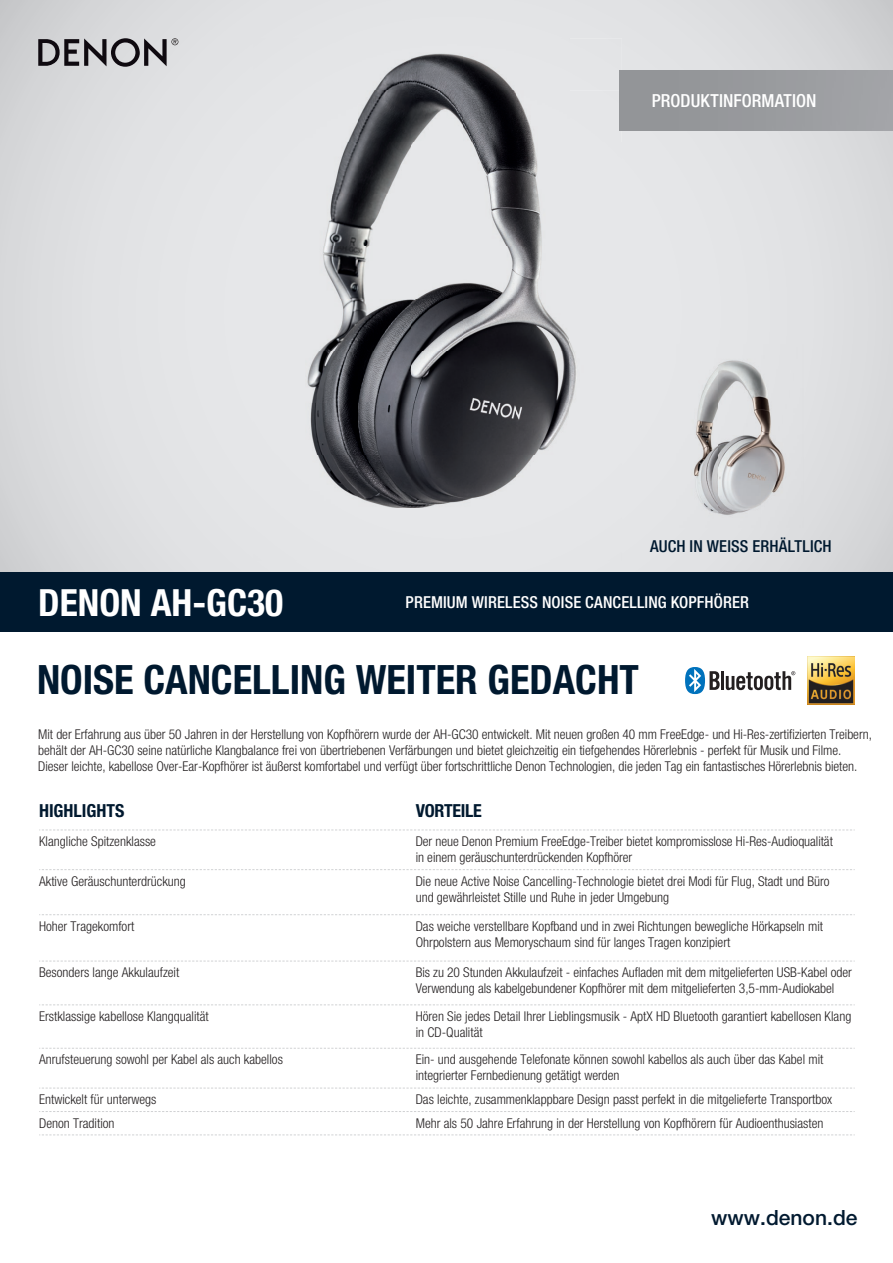
<style>
.page{position:relative;width:893px;height:1263px;background:#fff}
.page>*{position:absolute;margin:0;border:0;box-sizing:border-box;transform-origin:0 0}
.t1{font:700 condensed 40.5px "Helvetica Neue LT Std";color:#00192f}
.t2{font:700 condensed 37.5px "Helvetica Neue LT Std";color:#fff}
.t3{font:500 21px "Helvetica Neue LT Std";color:#00192f}
.t4{font:700 condensed 18px "Helvetica Neue LT Std";letter-spacing:-.01em;color:#00192f}
.t5{font:500 condensed 18px "Helvetica Neue LT Std";letter-spacing:.005em;color:#fff}
.t6{font:500 condensed 16.5px "Helvetica Neue LT Std";letter-spacing:.005em;color:#fff}
.t7{font:500 condensed 16.5px "Helvetica Neue LT Std";letter-spacing:.02em;color:#00192f}
.t8{font:300 condensed 13.5px/16.2px "Helvetica Neue LT Std";color:#231f20}
</style>
<div class="page">
<svg style="left:39px;top:829px;width:816px;height:1px"></svg>
<svg style="left:39px;top:869px;width:816px;height:1px"></svg>
<svg style="left:39px;top:914px;width:816px;height:1px"></svg>
<svg style="left:39px;top:961px;width:816px;height:1px"></svg>
<svg style="left:39px;top:1004px;width:816px;height:1px"></svg>
<svg style="left:39px;top:1048px;width:816px;height:1px"></svg>
<svg style="left:39px;top:1088px;width:816px;height:1px"></svg>
<svg style="left:39px;top:1111px;width:816px;height:1px"></svg>
<svg style="left:39px;top:1134px;width:816px;height:1px"></svg>
<hr style="left:721px;top:671px;width:3px;height:19px;background:#231f20">
<svg style="left:685px;top:667px;width:35px;height:27px"></svg>
<svg style="left:726px;top:671px;width:69px;height:19px"></svg>
<img style="left:807px;top:657px;width:48px;height:47px">
<svg style="left:0;top:0;width:893px;height:572px;background:#dedfe1"></svg>
<img style="left:253px;top:38px;width:369px;height:522px">
<img style="left:677px;top:345px;width:127px;height:182px">
<svg style="left:38px;top:38px;width:140px;height:29px;background:#919093"></svg>
<img style="left:619px;top:71px;width:274px;height:59px">
<div style="left:0;top:572px;width:893px;height:60px;background:#00192f"></div>
<h3 class="t5" style="left:652px;top:90px;width:166px">PRODUKTINFORMATION</h3>
<p class="t7" style="left:650px;top:536px;width:183px">AUCH IN WEISS ERHÄLTLICH</p>
<p class="t7" style="left:695px;top:536px;width:146px">N WEISS ERHÄLTLICH</p>
<h2 class="t2" style="left:38px;top:579px;width:247px">DENON AH-GC30</h2>
<p class="t6" style="left:406px;top:592px;width:345px">PREMIUM WIRELESS NOISE CANCELLING KOPFHÖRER</p>
<h1 class="t1" style="left:37px;top:655px;width:603px">NOISE CANCELLING WEITER GEDACHT</h1>
<p class="t8" style="left:38px;top:726px;width:835px">Mit der Erfahrung aus über 50 Jahren in der Herstellung von Kopfhörern wurde der AH-GC30 entwickelt. Mit neuen großen 40 mm FreeEdge- und Hi-Res-zertifizierten Treibern, behält der AH-GC30 seine natürliche Klangbalance frei von übertriebenen Verfärbungen und bietet gleichzeitig ein tiefgehendes Hörerlebnis - perfekt für Musik und Filme.<br>Dieser leichte, kabellose Over-Ear-Kopfhörer ist äußerst komfortabel und verfügt über fortschrittliche Denon Technologien, die jeden Tag ein fantastisches Hörerlebnis bieten.</p>
<h3 class="t4" style="left:39px;top:800px;width:87px">HIGHLIGHTS</h3>
<h3 class="t4" style="left:416px;top:800px;width:68px">VORTEILE</h3>
<p class="t8" style="left:39px;top:833px;width:118px">Klangliche Spitzenklasse</p>
<p class="t8" style="left:416px;top:833px;width:419px">Der neue Denon Premium FreeEdge-Treiber bietet kompromisslose Hi-Res-Audioqualität in einem geräuschunterdrückenden Kopfhörer</p>
<p class="t8" style="left:39px;top:873px;width:148px">Aktive Geräuschunterdrückung</p>
<p class="t8" style="left:416px;top:873px;width:415px">Die neue Active Noise Cancelling-Technologie bietet drei Modi für Flug, Stadt und Büro und gewährleistet Stille und Ruhe in jeder Umgebung</p>
<p class="t8" style="left:39px;top:918px;width:97px">Hoher Tragekomfort</p>
<p class="t8" style="left:416px;top:918px;width:409px">Das weiche verstellbare Kopfband und in zwei Richtungen bewegliche Hörkapseln mit<br>Ohrpolstern aus Memoryschaum sind für langes Tragen konzipiert</p>
<p class="t8" style="left:39px;top:964px;width:142px">Besonders lange Akkulaufzeit</p>
<p class="t8" style="left:416px;top:964px;width:438px">Bis zu 20 Stunden Akkulaufzeit - einfaches Aufladen mit dem mitgelieferten USB-Kabel oder<br>Verwendung als kabelgebundener Kopfhörer mit dem mitgelieferten 3,5-mm-Audiokabel</p>
<p class="t8" style="left:39px;top:1008px;width:171px">Erstklassige kabellose Klangqualität</p>
<p class="t8" style="left:416px;top:1008px;width:437px">Hören Sie jedes Detail Ihrer Lieblingsmusik - AptX HD Bluetooth garantiert kabellosen Klang in CD-Qualität</p>
<p class="t8" style="left:39px;top:1051px;width:245px">Anrufsteuerung sowohl per Kabel als auch kabellos</p>
<p class="t8" style="left:416px;top:1051px;width:409px">Ein- und ausgehende Telefonate können sowohl kabellos als auch über das Kabel mit integrierter Fernbedienung getätigt werden</p>
<p class="t8" style="left:39px;top:1091px;width:119px">Entwickelt für unterwegs</p>
<p class="t8" style="left:416px;top:1091px;width:418px">Das leichte, zusammenklappbare Design passt perfekt in die mitgelieferte Transportbox</p>
<p class="t8" style="left:39px;top:1114px;width:77px">Denon Tradition</p>
<p class="t8" style="left:416px;top:1114px;width:409px">Mehr als 50 Jahre Erfahrung in der Herstellung von Kopfhörern für Audioenthusiasten</p>
<h3 class="t3" style="left:711px;top:1205px;width:148px">www.denon.de</h3>
</div>
